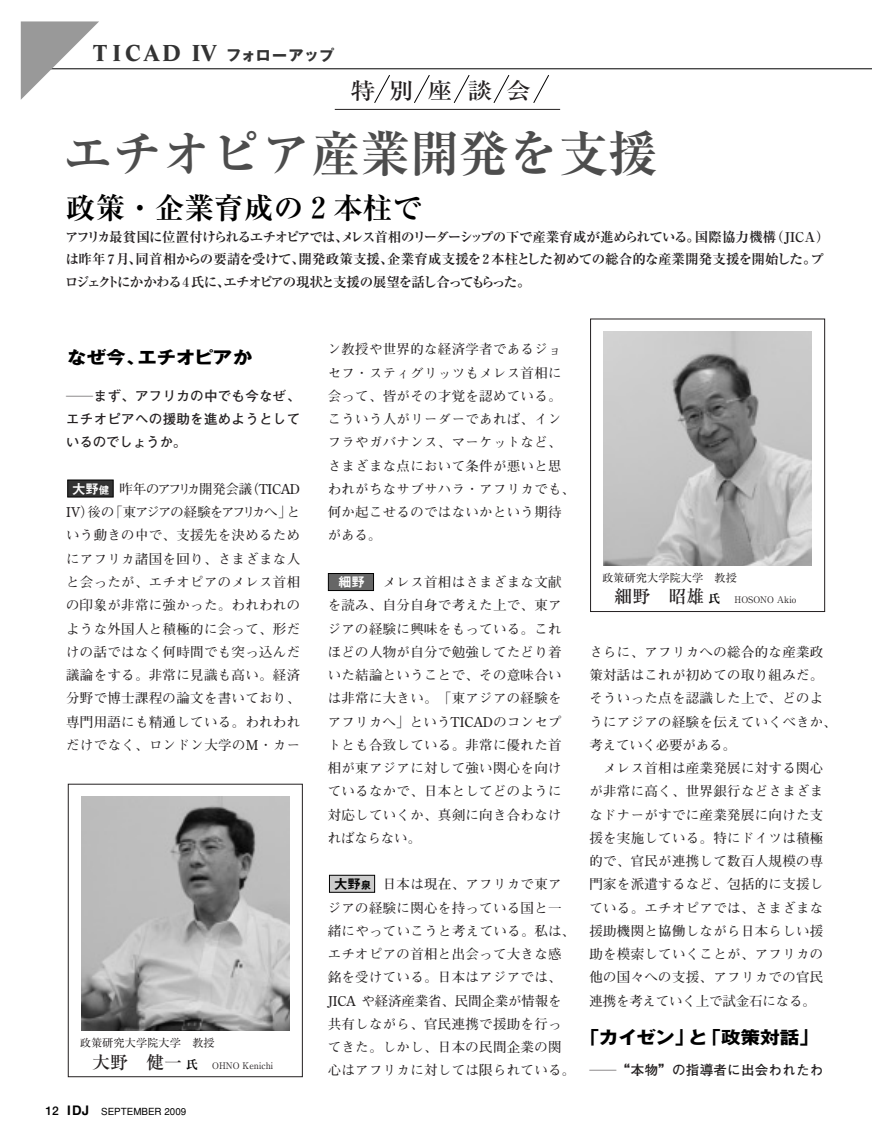
<style>
.page{position:relative;width:872px;height:1148px;background:#fff}
.page>*{position:absolute;margin:0;border:0;box-sizing:border-box;transform-origin:0 0}
.t1{font:700 49.5px "Ryumin";color:#4d4d4d}
.t2{font:700 29.7px "Ryumin";color:#000}
.t3{font:700 22.5px "Life";letter-spacing:.1em;color:#333}
.t4{font:500 22.5px "Ryumin";letter-spacing:.555em;color:#231f20;scale:1.1 1}
.t5{font:500 18px "Ryumin";color:#231f20}
.t6{font:700 17.55px "Gothic MB101";color:#000;scale:1.11 1}
.t7{font:700 13.5px/23.2px "Futo Min A101";letter-spacing:.02em;color:#231f20}
.t8{font:700 13.5px/22.5px "Ryumin";letter-spacing:-.045em;color:#231f20}
.t9{font:700 13.5px/23.2px "Futo Go B101";letter-spacing:.02em;color:#231f20;text-align:justify;scale:2 1}
.t10{font:13.5px "Midashi Go MB31";color:#fff}
.t11{font:13.5px "Midashi Go MB31";color:#000}
.t12{font:11.25px "Ryumin";color:#231f20}
.t13{font:500 9.75px "Gothic BBB";color:#000}
.t14{font:9px "Ryumin";color:#231f20}
.s1{font-family:"Gothic MB101";font-size:15px}
.s2{font-size:10.5px}
.s3{font-weight:700;font-size:12px;color:#000}
.s4{font-family:"Futo Go B101";font-weight:700;font-size:12px}
.s5{font-family:"Midashi Go MB31";font-weight:400;font-size:13.2px}
.s6{font-weight:500;font-size:18px}
</style>
<div class="page">
<hr style="left:41px;top:69px;width:831px;height:1px;background:#000">
<svg style="left:21px;top:21px;width:78px;height:79px"></svg>
<img style="left:81px;top:797px;width:208px;height:233px">
<img style="left:603px;top:332px;width:208px;height:233px">
<div style="left:329px;top:875px;width:46px;height:17px;background:#ccc;border:1px solid #000"></div>
<div style="left:328px;top:573px;width:46px;height:18px;background:#666;border:1px solid #000"></div>
<div style="left:67px;top:480px;width:46px;height:17px;background:#333;border:1px solid #000"></div>
<svg style="left:374px;top:75px;width:175px;height:28px"></svg>
<h3 class="t3" style="left:93px;top:44px;width:243px">TICAD IV <span class="s1">フォローアップ</span></h3>
<h3 class="t4" style="left:351px;top:82px;width:165px">特別座談会</h3>
<h1 class="t1" style="left:63px;top:136px;width:595px">エチオピア産業開発を支援</h1>
<h2 class="t2" style="left:66px;top:197px;width:358px">政策・企業育成の２本柱で</h2>
<p class="t8" style="left:65px;top:227px;width:766px">アフリカ最貧国に位置付けられるエチオピアでは、メレス首相のリーダーシップの下で産業育成が進められている。国際協力機構（JICA）は昨年 7月、同首相からの要請を受けて、開発政策支援、企業育成支援を２本柱とした初めての総合的な産業開発支援を開始した。プロジェクトにかかわる４氏に、エチオピアの現状と支援の展望を話し合ってもらった。</p>
<p class="t6" style="left:67px;top:351px;width:168px">なぜ今、エチオピアか</p>
<p class="t9" style="left:66px;top:386px;width:118px">―まず、アフリカの中でも今なぜ、エチオピアへの援助を進めようとしているのでしょうか。</p>
<p class="t7" style="left:66px;top:479px;width:235px;text-align:justify">　　　　昨年のアフリカ開発会議（TICAD IV）後の「東アジアの経験をアフリカへ」という動きの中で、支援先を決めるためにアフリカ諸国を回り、さまざまな人と会ったが、エチオピアのメレス首相の印象が非常に強かった。われわれのような外国人と積極的に会って、形だけの話ではなく何時間でも突っ込んだ議論をする。非常に見識も高い。経済分野で博士課程の論文を書いており、専門用語にも精通している。われわれだけでなく、ロンドン大学のM・カー</p>
<p class="t10" style="left:72px;top:483px;width:39px">大野<span class="s2">健</span></p>
<p class="t12" style="left:80px;top:1039px;width:136px">政策研究大学院大学　教授</p>
<h3 class="t5" style="left:92px;top:1055px;width:92px">大野　健一</h3>
<p class="t14" style="left:186px;top:1062px;width:89px"><span class="s3">氏</span> OHNO Kenichi</p>
<p class="t13" style="left:46px;top:1108px;width:142px"><span class="s4">12</span> <span class="s5">IDJ</span> SEPTEMBER 2009</p>
<p class="t7" style="left:328px;top:339px;width:249px">ン教授や世界的な経済学者であるジョセフ・スティグリッツもメレス首相に会って、皆がその才覚を認めている。こういう人がリーダーであれば、インフラやガバナンス、マーケットなど、さまざまな点において条件が悪いと思われがちなサブサハラ・アフリカでも、何か起こせるのではないかという期待がある。</p>
<p class="t7" style="left:328px;top:572px;width:235px;text-align:justify">　　　　メレス首相はさまざまな文献を読み、自分自身で考えた上で、東アジアの経験に興味をもっている。これほどの人物が自分で勉強してたどり着いた結論ということで、その意味合いは非常に大きい。「東アジアの経験をアフリカへ」というTICADのコンセプトとも合致している。非常に優れた首相が東アジアに対して強い関心を向けているなかで、日本としてどのように対応していくか、真剣に向き合わなければならない。</p>
<p class="t7" style="left:328px;top:874px;width:249px">　　　　日本は現在、アフリカで東アジアの経験に関心を持っている国と一緒にやっていこうと考えている。私は、エチオピアの首相と出会って大きな感銘を受けている。日本はアジアでは、<br>JICA や経済産業省、民間企業が情報を共有しながら、官民連携で援助を行ってきた。しかし、日本の民間企業の関心はアフリカに対しては限られている。</p>
<p class="t10" style="left:338px;top:577px;width:28px">細野</p>
<p class="t11" style="left:334px;top:878px;width:39px">大野<span class="s2">泉</span></p>
<p class="t12" style="left:602px;top:574px;width:136px">政策研究大学院大学　教授</p>
<p class="t14" style="left:614px;top:597px;width:183px"><span class="s6">細野　昭雄</span><span class="s3">氏</span> HOSONO Akio</p>
<p class="t7" style="left:589px;top:642px;width:249px">さらに、アフリカへの総合的な産業政策対話はこれが初めての取り組みだ。そういった点を認識した上で、どのようにアジアの経験を伝えていくべきか、考えていく必要がある。<br>　メレス首相は産業発展に対する関心が非常に高く、世界銀行などさまざまなドナーがすでに産業発展に向けた支援を実施している。特にドイツは積極的で、官民が連携して数百人規模の専門家を派遣するなど、包括的に支援している。エチオピアでは、さまざまな援助機関と協働しながら日本らしい援助を模索していくことが、アフリカの他の国々への支援、アフリカでの官民連携を考えていく上で試金石になる。</p>
<p class="t6" style="left:579px;top:1030px;width:217px">「カイゼン」と「政策対話」</p>
<p class="t9" style="left:589px;top:1060px;width:118px">―“本物”の指導者に出会われたわ</p>
</div>
